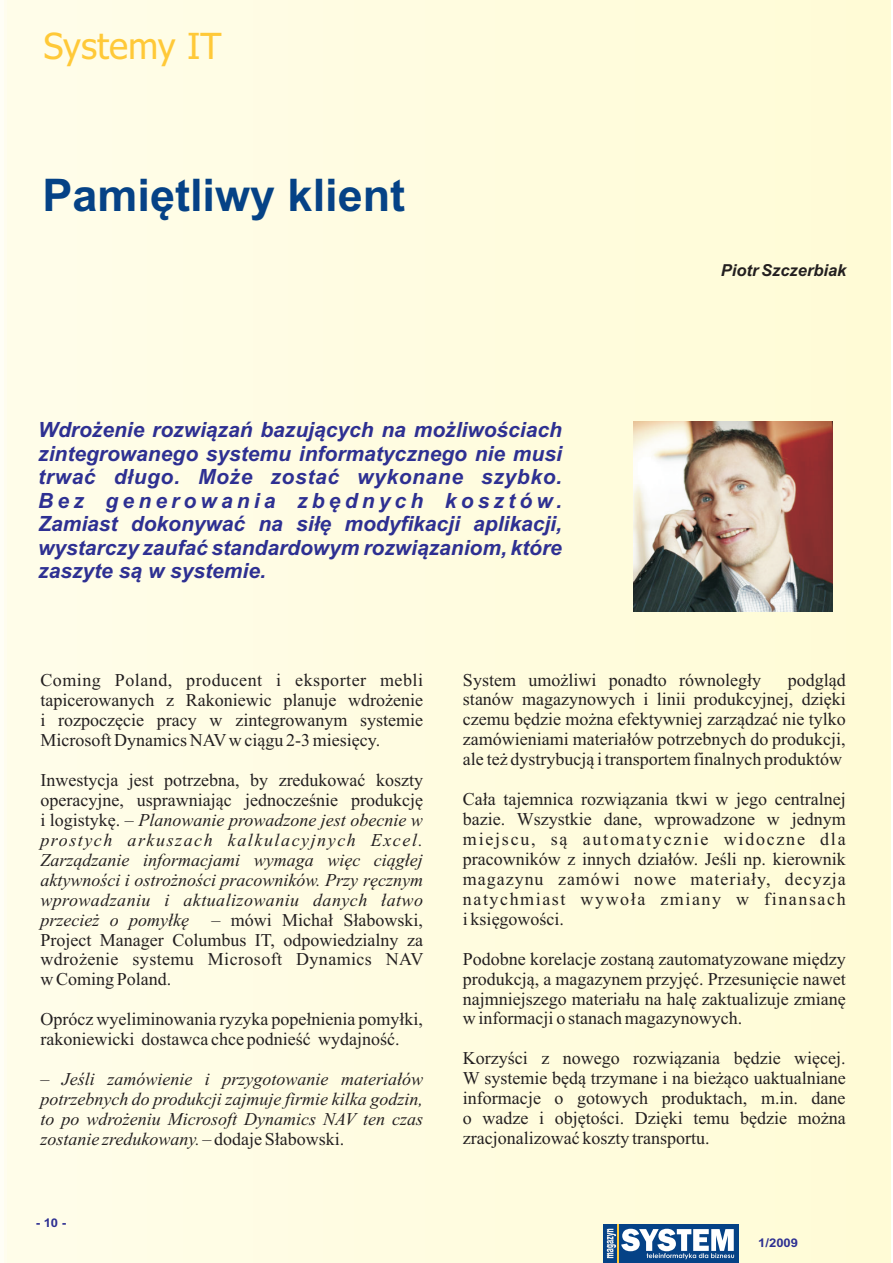
<style>
.page{position:relative;width:893px;height:1263px;background:#fff}
.page>*{position:absolute;margin:0;border:0;box-sizing:border-box;transform-origin:0 0}
.t1{font:700 45px "Arial";color:#054286}
.t2{font:36px "Tahoma";color:#ffc938}
.t3{font:italic 700 21px/23.4px "Arial";color:#2e3092;text-align:justify}
.t4{font:18px/20px "Times New Roman";color:#231f20;text-align:justify}
.t5{font:italic 18px/20px "Times New Roman";color:#231f20;text-align:justify}
.t6{font:italic 700 16.5px "Arial";color:#231f20}
.t7{font:700 12px "Arial";color:#2e3092;scale:1.09 1}
.s1{font-style:italic}
.s2{font-style:normal}
</style>
<div class="page">
<div style="left:0;top:0;width:891px;height:1263px;background:#fffce0"></div>
<div style="left:603px;top:1225px;width:135px;height:38px;background:#054286"></div>
<svg style="left:607px;top:1229px;width:127px;height:30px"></svg>
<hr style="left:618px;top:1225px;width:1px;height:38px;background:#ffc938">
<img style="left:634px;top:421px;width:198px;height:190px">
<h2 class="t2" style="left:44px;top:32px;width:180px">Systemy IT</h2>
<h1 class="t1" style="left:43px;top:178px;width:364px">Pamiêtliwy klient</h1>
<p class="t3" style="left:38px;top:420px;width:525px">Wdro¿enie rozwi¹zañ bazuj¹cych na mo¿liwoœciach zintegrowanego systemu informatycznego nie musi trwaæ d³ugo. Mo¿e zostaæ wykonane szybko.<br>Bez generowania zbêdnych kosztów.<br>Zamiast dokonywaæ na si³ê modyfikacji aplikacji, wystarczy zaufaæ standardowym rozwi¹zaniom, które zaszyte s¹ w systemie.</p>
<p class="t6" style="left:721px;top:263px;width:127px">Piotr Szczerbiak</p>
<p class="t4" style="left:40px;top:672px;width:384px">Coming Poland, producent i eksporter mebli tapicerowanych z Rakoniewic planuje wdro¿enie i rozpoczêcie pracy w zintegrowanym systemie Microsoft Dynamics NAVw ci¹gu 2-3 miesiêcy.</p>
<p class="t4" style="left:40px;top:772px;width:384px">Inwestycja jest potrzebna, by zredukowaæ koszty operacyjne, usprawniaj¹c jednoczeœnie produkcjê i logistykê. – <span class="s1">Planowanie prowadzone jest obecnie w prostych arkuszach kalkulacyjnych Excel.<br>Zarz¹dzanie informacjami wymaga wiêc ci¹g³ej aktywnoœci i ostro¿noœci pracowników. Przy rêcznym wprowadzaniu i aktualizowaniu danych ³atwo przecie¿ o pomy³kê</span> – mówi Micha³ S³abowski, Project Manager Columbus IT, odpowiedzialny za wdro¿enie systemu Microsoft Dynamics NAV w Coming Poland.</p>
<p class="t4" style="left:40px;top:1011px;width:384px">Oprócz wyeliminowania ryzyka pope³nienia pomy³ki, rakoniewicki dostawca chce podnieœæ wydajnoœæ.</p>
<p class="t5" style="left:40px;top:1071px;width:384px"><span class="s2">–</span> Jeœli zamówienie i przygotowanie materia³ów potrzebnych do produkcji zajmuje firmie kilka godzin, to po wdro¿eniu Microsoft Dynamics NAV ten czas zostanie zredukowany. <span class="s2">– dodaje S³abowski.</span></p>
<p class="t7" style="left:36px;top:1218px;width:29px">-10-</p>
<p class="t4" style="left:463px;top:671px;width:384px;text-indent:325px">podgl¹d stanów magazynowych i linii produkcyjnej, dziêki czemu bêdzie mo¿na efektywniej zarz¹dzaæ nie tylko zamówieniami materia³ów potrzebnych do produkcji, ale te¿ dystrybucj¹ i transportem finalnych produktów</p>
<p class="t4" style="left:463px;top:791px;width:384px">Ca³a tajemnica rozwi¹zania tkwi w jego centralnej bazie. Wszystkie dane, wprowadzone w jednym miejscu, s¹ automatycznie widoczne dla pracowników z innych dzia³ów. Jeœli np. kierownik magazynu zamówi nowe materia³y, decyzja natychmiast wywo³a zmiany w finansach i ksiêgowoœci.</p>
<p class="t4" style="left:463px;top:950px;width:384px">Podobne korelacje zostan¹ zautomatyzowane miêdzy produkcj¹, a magazynem przyjêæ. Przesuniêcie nawet najmniejszego materia³u na halê zaktualizuje zmianê w informacji o stanach magazynowych.</p>
<p class="t4" style="left:463px;top:1050px;width:384px">Korzyœci z nowego rozwi¹zania bêdzie wiêcej.<br>W systemie bêd¹ trzymane i na bie¿¹co uaktualniane informacje o gotowych produktach, m.in. dane o wadze i objêtoœci. Dziêki temu bêdzie mo¿na zracjonalizowaæ koszty transportu.</p>
<p class="t4" style="left:463px;top:671px;width:300px">System umo¿liwi ponadto równoleg³y</p>
<p class="t7" style="left:758px;top:1238px;width:38px">1/2009</p>
</div>
